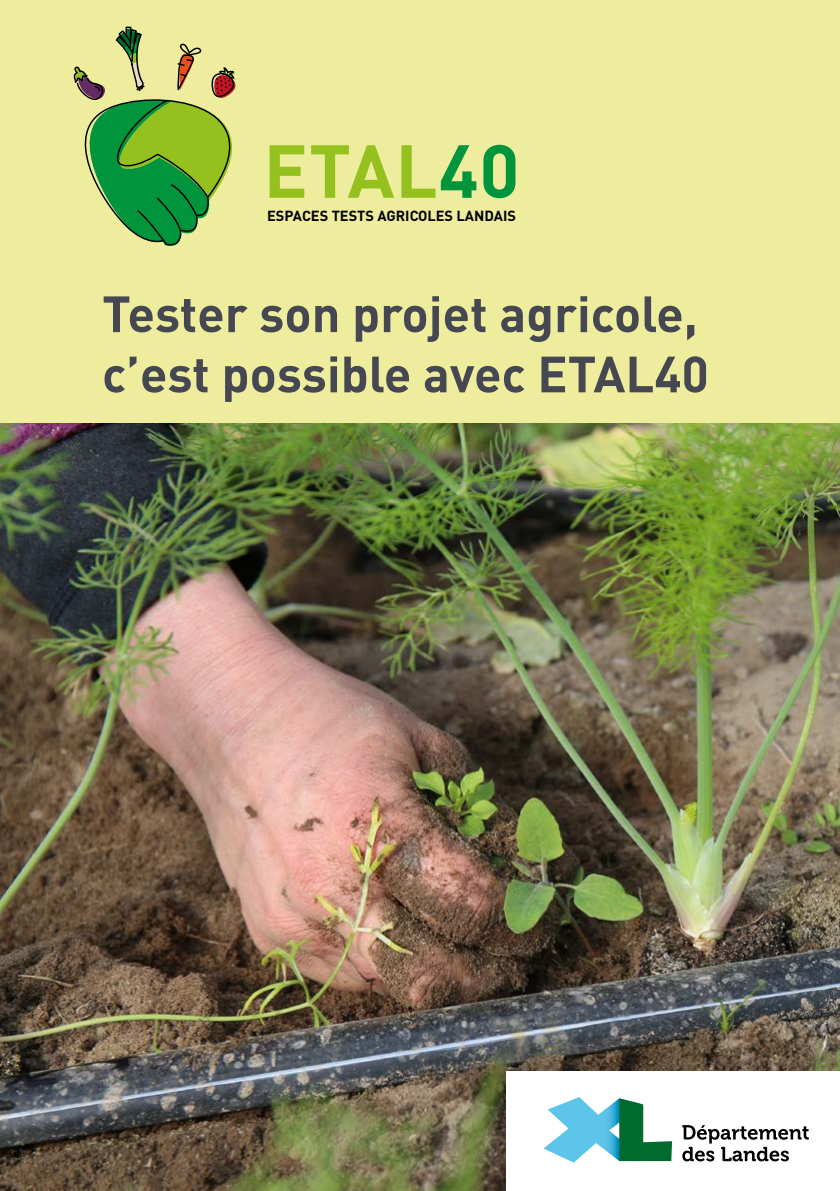
<style>
.page{position:relative;width:840px;height:1191px;background:#fff}
.page>*{position:absolute;margin:0;border:0;box-sizing:border-box;transform-origin:0 0}
.t1{font:700 73.8px "DIN";color:#95c11f}
.t2{font:700 50.2px/60.2px "DINOT";color:#454753}
.t3{font:700 14.4px "DINOT";color:#000}
.s1{font-family:"DINOT";color:#00943c}
</style>
<div class="page">
<img style="left:0;top:422px;width:839px;height:769px">
<div style="left:0;top:0;width:839px;height:422px;background:#eeed9e"></div>
<svg style="left:73px;top:26px;width:163px;height:220px"></svg>
<div style="left:506px;top:1071px;width:333px;height:120px;background:#fff"></div>
<svg style="left:543px;top:1097px;width:128px;height:65px"></svg>
<svg style="left:682px;top:1125px;width:126px;height:36px"></svg>
<p class="t1" style="left:263px;top:123px;width:257px">ETAL<span class="s1">40</span></p>
<p class="t3" style="left:267px;top:206px;width:250px">ESPACES TESTS AGRICOLES LANDAIS</p>
<p class="t2" style="left:102px;top:282px;width:607px">Tester son projet agricole, c’est possible avec ETAL40</p>
</div>
